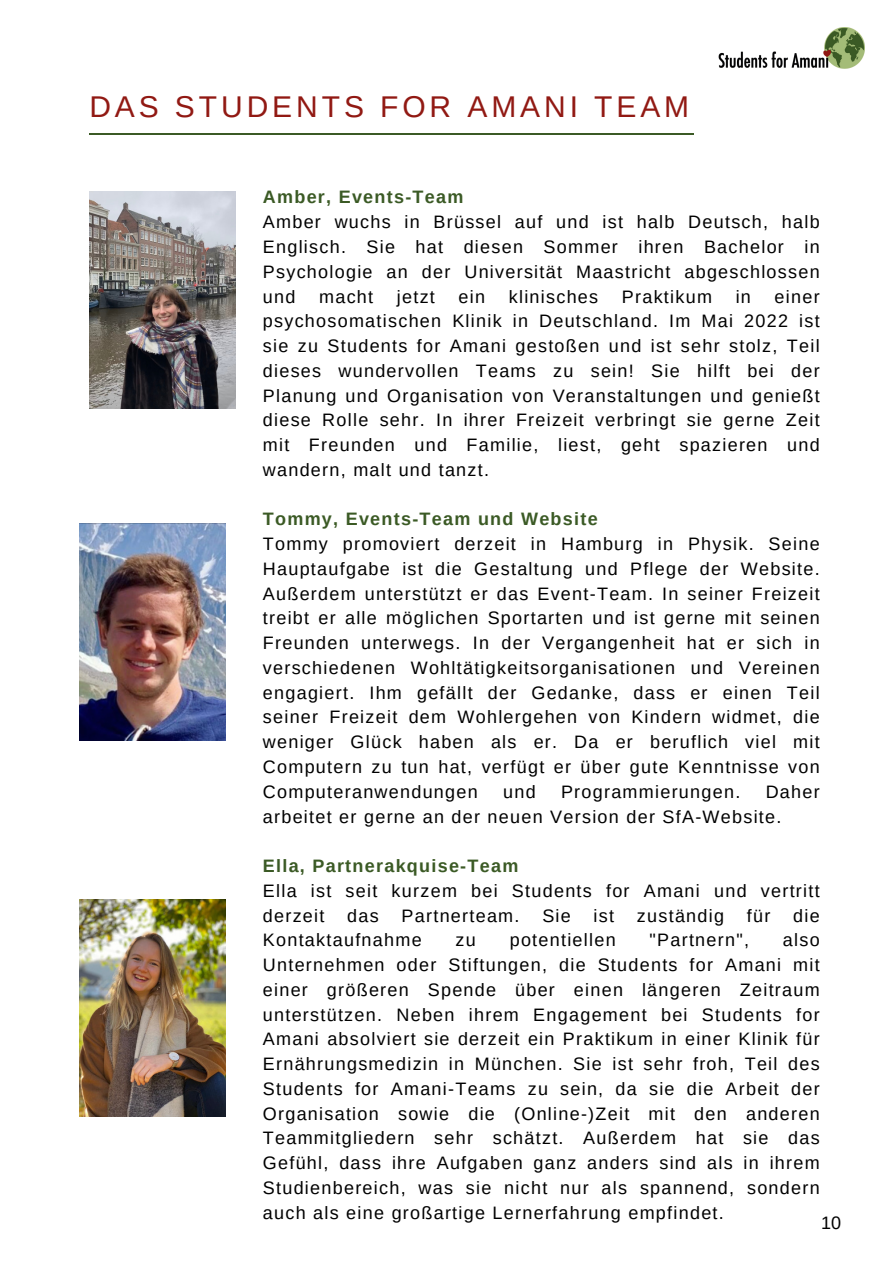
<style>
.page{position:relative;width:893px;height:1264px;background:#fff}
.page>*{position:absolute;margin:0;border:0;box-sizing:border-box;transform-origin:0 0}
.t1{font:30px "Arimo";letter-spacing:.13em;color:#911913}
.t2{font:18px/24.8px "Arimo";letter-spacing:.07em;color:#000;text-align:justify}
.t3{font:700 18px "Arimo";letter-spacing:.07em;color:#3b5a25}
</style>
<div class="page">
<img style="left:89px;top:192px;width:147px;height:217px">
<img style="left:79px;top:899px;width:147px;height:217px">
<img style="left:79px;top:523px;width:147px;height:217px">
<hr style="left:89px;top:133px;width:604px;height:2px;background:#3b5a25">
<img style="left:718px;top:28px;width:146px;height:41px">
<p class="t1" style="left:89px;top:90px;width:601px">DAS STUDENTS FOR AMANI TEAM</p>
<p class="t3" style="left:263px;top:187px;width:202px">Amber, Events-Team</p>
<h1 class="t2" style="left:263px;top:210px;width:558px">Amber wuchs in Brüssel auf und ist halb Deutsch, halb Englisch. Sie hat diesen Sommer ihren Bachelor in Psychologie an der Universität Maastricht abgeschlossen und</h1>
<h1 class="t2" style="left:263px;top:284px;width:558px;text-indent:511px">einer psychosomatischen Klinik in Deutschland. Im Mai 2022 ist sie zu Students for Amani gestoßen und ist sehr stolz, Teil dieses wundervollen Teams zu sein! Sie hilft bei der Planung und Organisation von Veranstaltungen und genießt diese Rolle sehr. In ihrer Freizeit verbringt sie gerne Zeit mit Freunden und Familie, liest, geht spazieren und wandern, malt und tanzt.</h1>
<p class="t3" style="left:263px;top:509px;width:336px">Tommy, Events-Team und Website</p>
<p class="t2" style="left:263px;top:531px;width:558px">Tommy promoviert derzeit in Hamburg in Physik. Seine Hauptaufgabe ist die Gestaltung und Pflege der Website.<br>Außerdem unterstützt er das Event-Team. In seiner Freizeit treibt er alle möglichen Sportarten und ist gerne mit seinen Freunden unterwegs. In der Vergangenheit hat er sich in verschiedenen Wohltätigkeitsorganisationen und Vereinen engagiert. Ihm gefällt der Gedanke, dass er einen Teil seiner Freizeit dem Wohlergehen von Kindern widmet, die weniger Glück haben als er. Da er beruflich viel mit Computern zu tun hat, verfügt er über gute Kenntnisse von Computeranwendungen</p>
<h1 class="t2" style="left:319px;top:284px;width:56px">macht</h1>
<h1 class="t2" style="left:397px;top:284px;width:40px">jetzt</h1>
<h1 class="t2" style="left:458px;top:284px;width:28px">ein</h1>
<h1 class="t2" style="left:509px;top:284px;width:91px">klinisches</h1>
<h1 class="t2" style="left:622px;top:284px;width:92px">Praktikum</h1>
<h1 class="t2" style="left:735px;top:284px;width:17px">in</h1>
<p class="t2" style="left:263px;top:779px;width:558px;text-indent:502px">Daher arbeitet er gerne an der neuen Version der SfA-Website.</p>
<p class="t3" style="left:263px;top:855px;width:257px">Ella, Partnerakquise-Team</p>
<p class="t2" style="left:263px;top:878px;width:558px">Ella ist seit kurzem bei Students for Amani und vertritt derzeit</p>
<p class="t2" style="left:503px;top:779px;width:34px">und</p>
<p class="t2" style="left:561px;top:779px;width:181px">Programmierungen.</p>
<p class="t2" style="left:347px;top:903px;width:33px">das</p>
<p class="t2" style="left:401px;top:903px;width:119px">Partnerteam.</p>
<p class="t2" style="left:542px;top:903px;width:30px">Sie</p>
<p class="t2" style="left:593px;top:903px;width:22px">ist</p>
<p class="t2" style="left:637px;top:903px;width:89px">zuständig</p>
<p class="t2" style="left:746px;top:903px;width:25px">für</p>
<p class="t2" style="left:793px;top:903px;width:28px">die</p>
<p class="t2" style="left:263px;top:927px;width:160px">Kontaktaufnahme</p>
<p class="t2" style="left:455px;top:927px;width:22px">zu</p>
<p class="t2" style="left:509px;top:927px;width:107px">potentiellen</p>
<p class="t2" style="left:649px;top:927px;width:101px">"Partnern",</p>
<p class="t2" style="left:263px;top:927px;width:558px;text-indent:520px">also Unternehmen oder Stiftungen, die Students for Amani mit einer größeren Spende über einen längeren Zeitraum unterstützen. Neben ihrem Engagement bei Students for Amani absolviert sie derzeit ein Praktikum in einer Klinik für Ernährungsmedizin in München. Sie ist sehr froh, Teil des Students for Amani-Teams zu sein, da sie die Arbeit der Organisation sowie die (Online-)Zeit mit den anderen Teammitgliedern sehr schätzt. Außerdem hat sie das Gefühl, dass ihre Aufgaben ganz anders sind als in ihrem Studienbereich, was sie nicht nur als spannend, sondern auch als eine großartige Lernerfahrung empfindet.</p>
<p class="t2" style="left:821px;top:1210px;width:22px">10</p>
</div>
